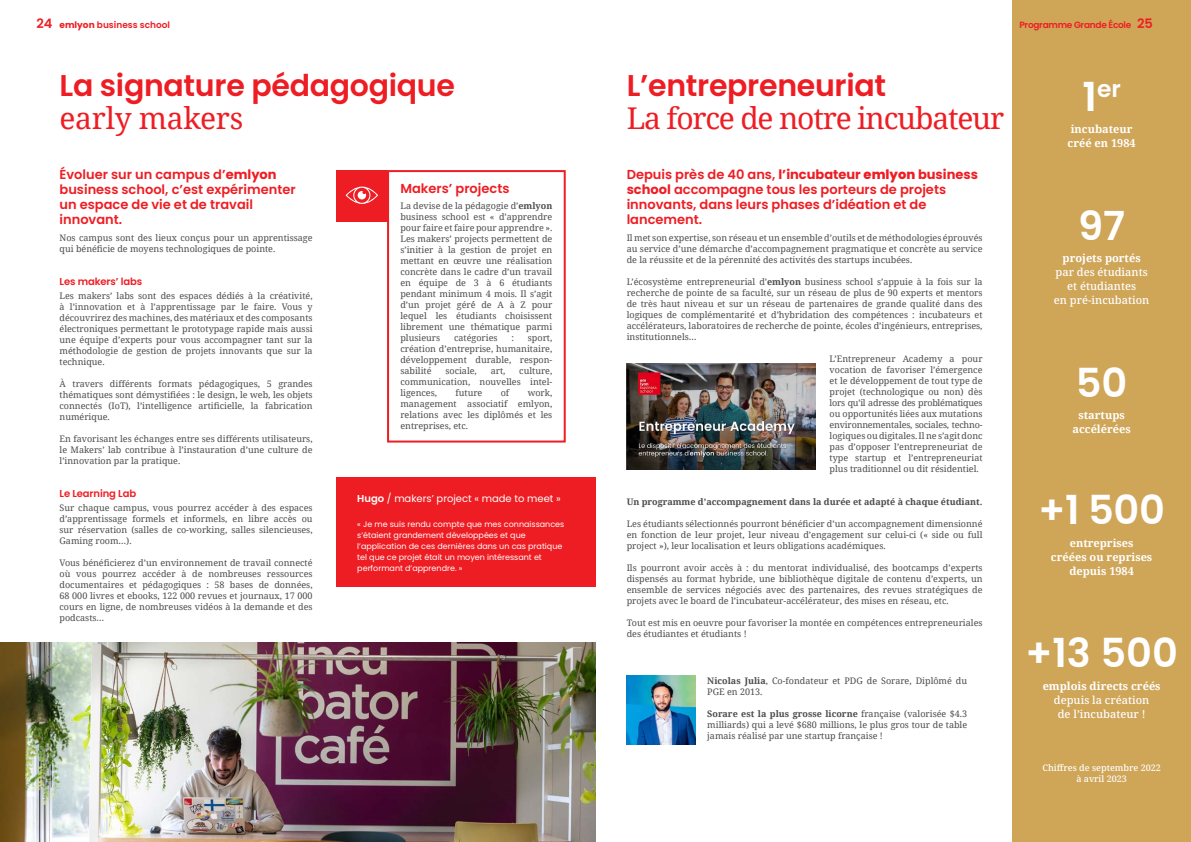
<style>
.page{position:relative;width:1191px;height:842px;background:#fff}
.page>*{position:absolute;margin:0;border:0;box-sizing:border-box;transform-origin:0 0}
.Sous_titre{font:600 40px "Poppins";color:#fff}
.Texte_normal{font:600 40px "Poppins";color:#fff}
.Grand_titre_poppins{font:600 30px "Poppins";letter-spacing:-.01em;color:#ee1d23}
.Grand_titre_noto_ser{font:30px "Noto Serif";letter-spacing:-.04em;color:#ee1d23}
.Grand_titre_noto_ser-2{font:30px "Noto Serif";letter-spacing:-.01em;color:#ee1d23}
.Texte_normal-2{font:600 23.3px "Poppins";color:#fff}
.sous_sous_titre_roug{font:600 13px/15px "Poppins";color:#ee1d23}
.Sous_sous_titre{font:600 13px "Poppins";color:#ee1d23}
.Texte_chiffres_clés{font:700 11px/14px "Noto Serif";color:#fff;text-align:center}
.Texte_chiffres_clés-2{font:500 11px "Noto Serif";color:#fff}
.Nom_témoin{font:10px "Poppins";color:#fff}
.Sous_titre_rouge{font:600 10px "Poppins";letter-spacing:-.01em;color:#ee1d23}
.Texte_normal-3{font:9px/11px "Noto Serif";color:#4b4c4d;text-align:justify}
.Texte_normal-4{font:700 9px "Noto Serif";color:#4b4c4d}
.Texte_chiffres_clés-3{font:500 9px/11px "Noto Serif";color:#fff;text-align:center}
.t1{font:600 9px "Poppins";color:#ee1d23}
.t2{font:600 9px "Poppins";letter-spacing:-.03em;color:#ee1d23}
.t3{font:8px/11px "Poppins";color:#fff}
.s1{font-weight:700}
.s2{font-weight:600}
.s3{font-weight:800}
.s4{font-size:40px}
</style>
<div class="page">
<div style="left:1012px;top:0;width:179px;height:842px;background:#cfa558"></div>
<img style="left:626px;top:364px;width:189px;height:105px">
<img style="left:626px;top:675px;width:70px;height:70px">
<img style="left:0;top:642px;width:595px;height:200px">
<div style="left:387px;top:170px;width:179px;height:272px;border:2px solid #ee1d23"></div>
<div style="left:336px;top:170px;width:51px;height:51px;background:#ee1d23"></div>
<svg style="left:345px;top:187px;width:33px;height:17px"></svg>
<div style="left:336px;top:478px;width:259px;height:109px;background:#ee1d23"></div>
<p class="sous_sous_titre_roug" style="left:36px;top:16px;width:18px">24</p>
<p class="t1" style="left:60px;top:20px;width:112px"><span class="s1">emlyon</span> business school</p>
<p class="Grand_titre_poppins" style="left:60px;top:68px;width:397px">La signature pédagogique</p>
<p class="Grand_titre_noto_ser-2" style="left:60px;top:98px;width:185px">early makers</p>
<p class="sous_sous_titre_roug" style="left:60px;top:167px;width:238px">Évoluer sur un campus d’<span class="s1">emlyon </span>business school, c’est expérimenter un espace de vie et de travail innovant.</p>
<p class="Texte_normal-3" style="left:60px;top:232px;width:254px">Nos campus sont des lieux conçus pour un apprentissage qui bénéficie de moyens technologiques de pointe.</p>
<p class="Sous_titre_rouge" style="left:60px;top:276px;width:84px">Les makers’ labs</p>
<p class="Texte_normal-3" style="left:60px;top:290px;width:255px">Les makers’ labs sont des espaces dédiés à la créativité, à l’innovation et à l’apprentissage par le faire. Vous y découvrirez des machines, des matériaux et des composants électroniques permettant le prototypage rapide mais aussi une équipe d’experts pour vous accompagner tant sur la méthodologie de gestion de projets innovants que sur la technique.</p>
<p class="Texte_normal-3" style="left:60px;top:378px;width:254px">À travers différents formats pédagogiques, 5 grandes thématiques sont démystifiées : le design, le web, les objets connectés (IoT), l’intelligence artificielle, la fabrication numérique.</p>
<p class="Texte_normal-3" style="left:60px;top:433px;width:254px">En favorisant les échanges entre ses différents utilisateurs, le Makers’ lab contribue à l’instauration d’une culture de l’innovation par la pratique.</p>
<p class="Sous_titre_rouge" style="left:60px;top:487px;width:78px">Le Learning Lab</p>
<p class="Texte_normal-3" style="left:60px;top:501px;width:254px">Sur chaque campus, vous pourrez accéder à des espaces d’apprentissage formels et informels, en libre accès ou sur réservation (salles de co-working, salles silencieuses, Gaming room…).</p>
<p class="Texte_normal-3" style="left:60px;top:556px;width:255px">Vous bénéficierez d’un environnement de travail connecté où vous pourrez accéder à de nombreuses ressources documentaires et pédagogiques : 58 bases de données, 68 000 livres et ebooks, 122 000 revues et journaux, 17 000 cours en ligne, de nombreuses vidéos à la demande et des podcasts…</p>
<p class="Sous_sous_titre" style="left:400px;top:180px;width:111px">Makers’ projects</p>
<p class="Texte_normal-3" style="left:400px;top:200px;width:153px">La devise de la pédagogie d’<span class="s1">emlyon </span>business school est « d’apprendre pour faire et faire pour apprendre ».<br>Les makers’ projects permettent de s’initier à la gestion de projet en mettant en œuvre une réalisation concrète dans le cadre d’un travail en équipe de 3 à 6 étudiants pendant minimum 4 mois. Il s’agit d’un projet géré́ de A à Z pour lequel les étudiants choisissent librement une thématique parmi plusieurs</p>
<p class="Texte_normal-3" style="left:454px;top:332px;width:45px">catégories</p>
<p class="Texte_normal-3" style="left:511px;top:332px;width:4px">:</p>
<p class="Texte_normal-3" style="left:400px;top:332px;width:153px;text-indent:127px">sport, création d’entreprise, humanitaire, développement durable, respon&shy;sabilité</p>
<p class="Texte_normal-3" style="left:400px;top:365px;width:153px;text-indent:119px">culture, communication, nouvelles intel&shy;ligences,</p>
<p class="Texte_normal-3" style="left:445px;top:365px;width:33px">sociale,</p>
<p class="Texte_normal-3" style="left:491px;top:365px;width:16px">art,</p>
<p class="Texte_normal-3" style="left:455px;top:387px;width:28px">future</p>
<p class="Texte_normal-3" style="left:501px;top:387px;width:10px">of</p>
<p class="Texte_normal-3" style="left:400px;top:387px;width:153px;text-indent:127px">work, management associatif emlyon, relations avec les diplômés et les entreprises, etc.</p>
<p class="Nom_témoin" style="left:357px;top:492px;width:205px"><span class="s2">Hugo</span> / makers’ project « made to meet »</p>
<p class="t3" style="left:357px;top:518px;width:209px">« Je me suis rendu compte que mes connaissances s’étaient grandement développées et que l’application de ces dernières dans un cas pratique tel que ce projet était un moyen intéressant et performant d’apprendre. »</p>
<p class="t2" style="left:1019px;top:20px;width:113px">Programme Grande École</p>
<p class="sous_sous_titre_roug" style="left:1137px;top:16px;width:17px">25</p>
<p class="Grand_titre_poppins" style="left:626px;top:68px;width:261px">L’entrepreneuriat</p>
<p class="Grand_titre_noto_ser" style="left:626px;top:98px;width:379px">La force de notre incubateur</p>
<p class="sous_sous_titre_roug" style="left:626px;top:167px;width:353px">Depuis près de 40 ans, <span class="s1">l’incubateur</span> <span class="s3">emlyon</span> <span class="s1">business school</span> accompagne tous les porteurs de projets innovants, dans leurs phases d’idéation et de lancement.</p>
<p class="Texte_normal-3" style="left:626px;top:232px;width:357px">Il met son expertise, son réseau et un ensemble d’outils et de méthodologies éprouvés au service d’une démarche d’accompagnement pragmatique et concrète au service de la réussite et de la pérennité des activités des startups incubées.</p>
<p class="Texte_normal-3" style="left:626px;top:276px;width:357px">L’écosystème entrepreneurial d’<span class="s1">emlyon</span> business school s’appuie à la fois sur la recherche de pointe de sa faculté, sur un réseau de plus de 90 experts et mentors de très haut niveau et sur un réseau de partenaires de grande qualité dans des logiques de complémentarité et d’hybridation des compétences : incubateurs et accélérateurs, laboratoires de recherche de pointe, écoles d’ingénieurs, entreprises, institutionnels…</p>
<p class="Texte_normal-3" style="left:829px;top:353px;width:154px">L’Entrepreneur Academy a pour vocation de favoriser l’émergence et le développement de tout type de projet (technologique ou non) dès lors qu’il adresse des problématiques ou opportunités liées aux mutations environnementales, sociales, techno&shy;logiques ou digitales. Il ne s’agit donc pas d’opposer l’entrepreneuriat de type startup et l’entrepreneuriat plus traditionnel ou dit résidentiel.</p>
<p class="Texte_normal-4" style="left:626px;top:495px;width:357px">Un programme d’accompagnement dans la durée et adapté à chaque étudiant.</p>
<p class="Texte_normal-3" style="left:626px;top:518px;width:357px">Les étudiants sélectionnés pourront bénéficier d’un accompagnement dimensionné en fonction de leur projet, leur niveau d’engagement sur celui-ci (« side ou full project »), leur localisation et leurs obligations académiques.</p>
<p class="Texte_normal-3" style="left:626px;top:562px;width:357px">Ils pourront avoir accès à : du mentorat individualisé, des bootcamps d’experts dispensés au format hybride, une bibliothèque digitale de contenu d’experts, un ensemble de services négociés avec des partenaires, des revues stratégiques de projets avec le board de l’incubateur-accélérateur, des mises en réseau, etc.</p>
<p class="Texte_normal-3" style="left:626px;top:617px;width:357px">Tout est mis en oeuvre pour favoriser la montée en compétences entrepreneuriales des étudiantes et étudiants !</p>
<p class="Texte_normal-3" style="left:707px;top:675px;width:261px"><span class="s1">Nicolas Julia</span>, Co-fondateur et PDG de Sorare, Diplômé du<br>PGE en 2013.</p>
<p class="Texte_normal-3" style="left:707px;top:708px;width:261px"><span class="s1">Sorare est la plus grosse licorne</span> française (valorisée $4.3 milliards) qui a levé $680 millions, le plus gros tour de table jamais réalisé par une startup française !</p>
<p class="Texte_normal-2" style="left:1082px;top:76px;width:40px"><span class="s4">1</span>er</p>
<p class="Texte_chiffres_clés" style="left:1070px;top:122px;width:63px">incubateur</p>
<p class="Texte_chiffres_clés" style="left:1067px;top:136px;width:70px">créé en 1984</p>
<p class="Texte_normal" style="left:1078px;top:202px;width:48px">97</p>
<p class="Texte_chiffres_clés" style="left:1062px;top:251px;width:80px">projets portés</p>
<p class="Texte_chiffres_clés-2" style="left:1055px;top:265px;width:94px">par des étudiants</p>
<p class="Texte_chiffres_clés-2" style="left:1067px;top:279px;width:71px">et étudiantes</p>
<p class="Texte_chiffres_clés-2" style="left:1054px;top:293px;width:97px">en pré-incubation</p>
<p class="Sous_titre" style="left:1075px;top:359px;width:53px">50</p>
<p class="Texte_chiffres_clés" style="left:1072px;top:408px;width:60px">startups accélérées</p>
<p class="Sous_titre" style="left:1038px;top:487px;width:128px">+1 500</p>
<p class="Texte_chiffres_clés" style="left:1051px;top:535px;width:103px">entreprises créées ou reprises depuis 1984</p>
<p class="Sous_titre" style="left:1025px;top:630px;width:154px">+13 500</p>
<p class="Texte_chiffres_clés" style="left:1042px;top:678px;width:119px">emplois directs créés</p>
<p class="Texte_chiffres_clés-2" style="left:1054px;top:692px;width:97px">depuis la création</p>
<p class="Texte_chiffres_clés-2" style="left:1057px;top:706px;width:89px">de l’incubateur !</p>
<p class="Texte_chiffres_clés-3" style="left:1042px;top:762px;width:120px">Chiffres de septembre 2022 à avril 2023</p>
</div>
